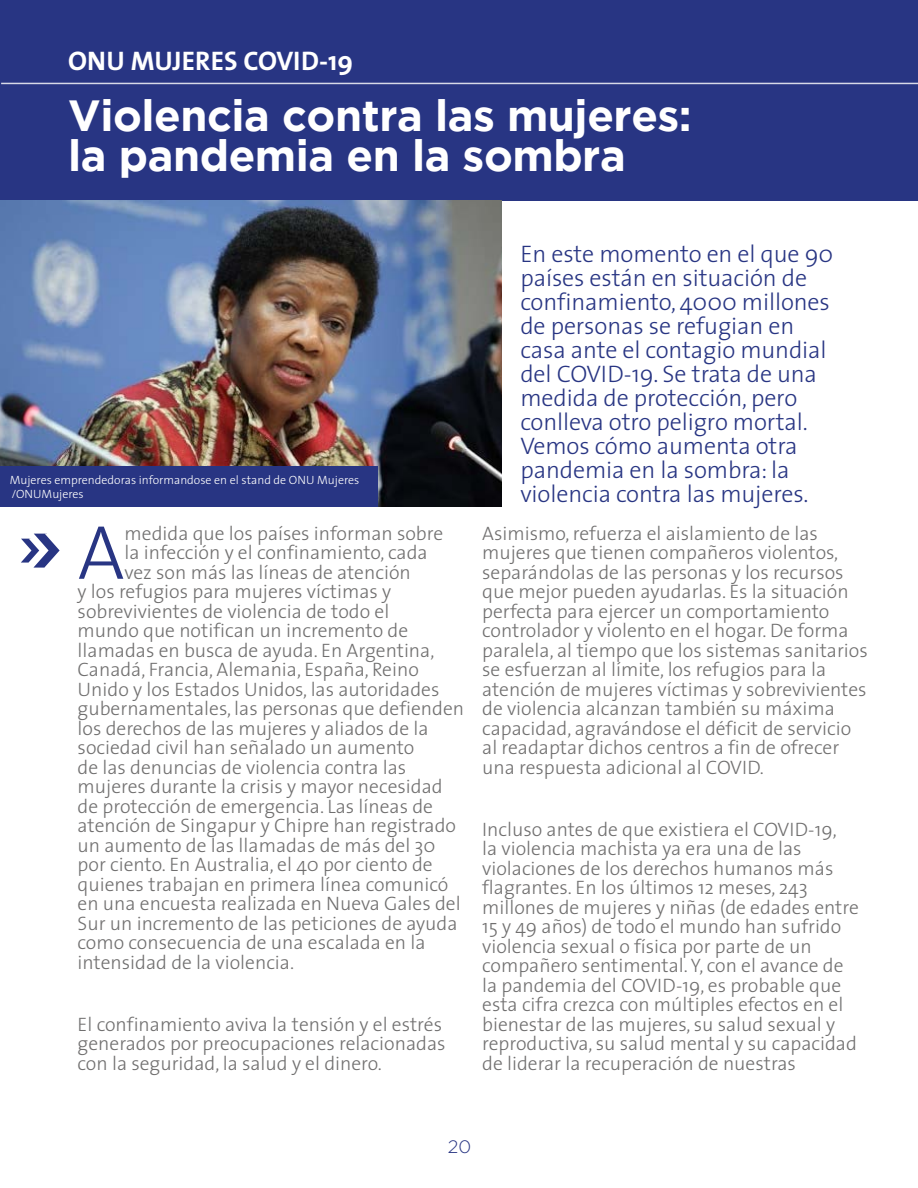
<style>
.page{position:relative;width:918px;height:1188px;background:#fff}
.page>*{position:absolute;margin:0;border:0;box-sizing:border-box;transform-origin:0 0}
.BODY_TEXT__ITALIC_OR{font:300 77.25px "The Sans";color:#283583}
.BODY_TEXT__ITALIC_OR-2{font:700 43.5px "Gotham";letter-spacing:-.01em;color:#fff}
._02_Title__Large{font:700 27px "The Sans";color:#fff}
.t1{font:300 24px/24px "The Sans";letter-spacing:-.005em;color:#283583}
.BODY_TEXT__ITALIC_OR-3{font:300 19.5px/19.5px "The Sans";color:#706f6f}
.t2{font:300 18px "Gotham";color:#283583}
.t3{font:300 12px "The Sans";color:#fff}
</style>
<div class="page">
<div style="left:1px;top:0;width:917px;height:200px;background:#283583"></div>
<hr style="left:1px;top:83px;width:917px;height:1px;background:#fff">
<img style="left:0;top:200px;width:502px;height:307px">
<svg style="left:21px;top:534px;width:39px;height:34px"></svg>
<div style="left:0;top:467px;width:378px;height:40px;background:#283583"></div>
<p class="_02_Title__Large" style="left:68px;top:39px;width:286px">ONU MUJERES COVID-19</p>
<p class="BODY_TEXT__ITALIC_OR-2" style="left:68px;top:91px;width:625px">Violencia contra las mujeres:</p>
<p class="BODY_TEXT__ITALIC_OR-2" style="left:68px;top:131px;width:559px">la pandemia en la sombra</p>
<p class="t3" style="left:10px;top:470px;width:351px">Mujeres emprendedoras informandose en el stand de ONU Mujeres</p>
<p class="t3" style="left:11px;top:484px;width:74px">/ONUMujeres</p>
<p class="BODY_TEXT__ITALIC_OR" style="left:78px;top:489px;width:48px">A</p>
<p class="BODY_TEXT__ITALIC_OR-3" style="left:125px;top:523px;width:320px">medida que los países informan sobre</p>
<p class="BODY_TEXT__ITALIC_OR-3" style="left:125px;top:542px;width:305px">la infección y el confinamiento, cada</p>
<p class="BODY_TEXT__ITALIC_OR-3" style="left:125px;top:562px;width:288px">vez son más las líneas de atención</p>
<p class="BODY_TEXT__ITALIC_OR-3" style="left:78px;top:581px;width:315px">y los refugios para mujeres víctimas y</p>
<p class="BODY_TEXT__ITALIC_OR-3" style="left:78px;top:601px;width:313px">sobrevivientes de violencia de todo el</p>
<p class="BODY_TEXT__ITALIC_OR-3" style="left:78px;top:620px;width:332px">mundo que notifican un incremento de</p>
<p class="BODY_TEXT__ITALIC_OR-3" style="left:78px;top:640px;width:358px">llamadas en busca de ayuda. En Argentina,</p>
<p class="BODY_TEXT__ITALIC_OR-3" style="left:78px;top:659px;width:343px">Canadá, Francia, Alemania, España, Reino</p>
<p class="BODY_TEXT__ITALIC_OR-3" style="left:78px;top:679px;width:363px">Unido y los Estados Unidos, las autoridades</p>
<p class="BODY_TEXT__ITALIC_OR-3" style="left:78px;top:698px;width:388px">gubernamentales, las personas que defienden</p>
<p class="BODY_TEXT__ITALIC_OR-3" style="left:78px;top:718px;width:353px">los derechos de las mujeres y aliados de la</p>
<p class="BODY_TEXT__ITALIC_OR-3" style="left:78px;top:737px;width:338px">sociedad civil han señalado un aumento</p>
<p class="BODY_TEXT__ITALIC_OR-3" style="left:78px;top:757px;width:330px">de las denuncias de violencia contra las</p>
<p class="BODY_TEXT__ITALIC_OR-3" style="left:78px;top:776px;width:367px">mujeres durante la crisis y mayor necesidad</p>
<p class="BODY_TEXT__ITALIC_OR-3" style="left:78px;top:796px;width:357px">de protección de emergencia. Las líneas de</p>
<p class="BODY_TEXT__ITALIC_OR-3" style="left:78px;top:815px;width:380px">atención de Singapur y Chipre han registrado</p>
<p class="BODY_TEXT__ITALIC_OR-3" style="left:78px;top:835px;width:360px">un aumento de las llamadas de más del 30</p>
<p class="BODY_TEXT__ITALIC_OR-3" style="left:78px;top:854px;width:357px">por ciento. En Australia, el 40 por ciento de</p>
<p class="BODY_TEXT__ITALIC_OR-3" style="left:78px;top:874px;width:372px">quienes trabajan en primera línea comunicó</p>
<p class="BODY_TEXT__ITALIC_OR-3" style="left:78px;top:893px;width:385px">en una encuesta realizada en Nueva Gales del</p>
<p class="BODY_TEXT__ITALIC_OR-3" style="left:78px;top:913px;width:381px">Sur un incremento de las peticiones de ayuda</p>
<p class="BODY_TEXT__ITALIC_OR-3" style="left:78px;top:932px;width:349px">como consecuencia de una escalada en la</p>
<p class="BODY_TEXT__ITALIC_OR-3" style="left:78px;top:952px;width:218px">intensidad de la violencia.</p>
<p class="BODY_TEXT__ITALIC_OR-3" style="left:78px;top:1014px;width:369px">El confinamiento aviva la tensión y el estrés generados por preocupaciones relacionadas con la seguridad, la salud y el dinero.</p>
<p class="t1" style="left:520px;top:241px;width:314px">En este momento en el que 90 países están en situación de confinamiento, 4000 millones de personas se refugian en casa ante el contagio mundial del COVID-19. Se trata de una medida de protección, pero conlleva otro peligro mortal.<br>Vemos cómo aumenta otra pandemia en la sombra: la violencia contra las mujeres.</p>
<p class="BODY_TEXT__ITALIC_OR-3" style="left:482px;top:523px;width:387px">Asimismo, refuerza el aislamiento de las mujeres que tienen compañeros violentos, separándolas de las personas y los recursos que mejor pueden ayudarlas. Es la situación perfecta para ejercer un comportamiento controlador y violento en el hogar. De forma paralela, al tiempo que los sistemas sanitarios se esfuerzan al límite, los refugios para la atención de mujeres víctimas y sobrevivientes de violencia alcanzan también su máxima capacidad, agravándose el déficit de servicio al readaptar dichos centros a fin de ofrecer una respuesta adicional al COVID.</p>
<p class="BODY_TEXT__ITALIC_OR-3" style="left:482px;top:819px;width:378px">Incluso antes de que existiera el COVID-19,<br>la violencia machista ya era una de las violaciones de los derechos humanos más flagrantes. En los últimos 12 meses, 243 millones de mujeres y niñas (de edades entre 15 y 49 años) de todo el mundo han sufrido violencia sexual o física por parte de un compañero sentimental. Y, con el avance de la pandemia del COVID-19, es probable que esta cifra crezca con múltiples efectos en el bienestar de las mujeres, su salud sexual y reproductiva, su salud mental y su capacidad de liderar la recuperación de nuestras</p>
<p class="t2" style="left:448px;top:1137px;width:25px">20</p>
</div>
